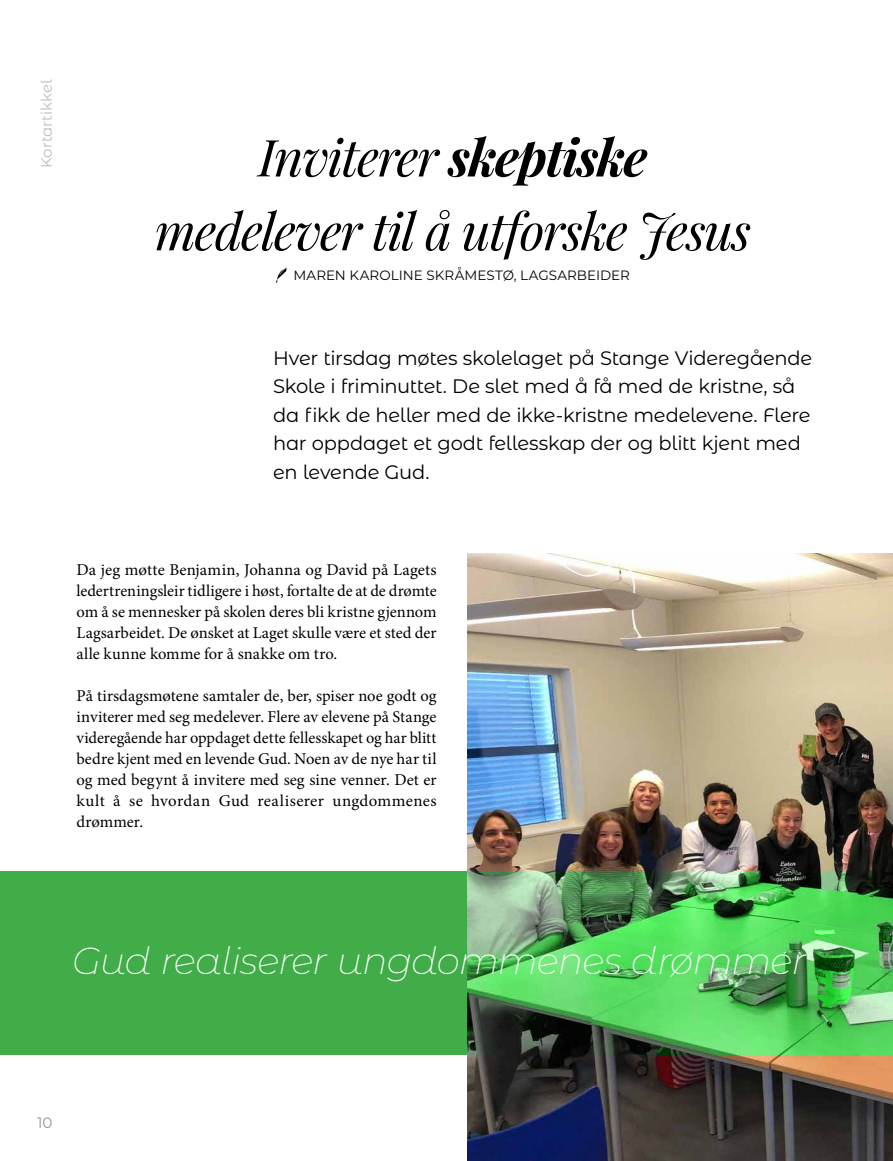
<style>
.page{position:relative;width:893px;height:1161px;background:#fff}
.page>*{position:absolute;margin:0;border:0;box-sizing:border-box;transform-origin:0 0}
.t1{font:italic 51px/73.8px "Playfair Display";letter-spacing:-.03em;color:#000;text-align:center}
.t2{font:italic 200 37.5px "Montserrat Alternates";letter-spacing:-.025em;color:#fff}
.t3{font:19.5px/28.5px "Montserrat Alternates";letter-spacing:-.01em;color:#000}
.t4{font:16.5px/21px "Minion Pro";letter-spacing:.01em;color:#000;text-align:justify}
.t5{font:15px "Montserrat Alternates";color:#bcbec0}
.t6{font:15px "Montserrat Alternates";color:#939598}
.t7{font:13.5px "Montserrat";letter-spacing:.005em;color:#000}
.s1{font-weight:700}
</style>
<div class="page">
<svg style="left:276px;top:268px;width:11px;height:15px"></svg>
<img style="left:468px;top:554px;width:425px;height:607px">
<svg style="left:0;top:871px;width:893px;height:183px;background:#4bad52"></svg>
<p class="t5" style="left:36px;top:168px;width:90px;rotate:-90deg">Kortartikkel</p>
<h1 class="t1" style="left:155px;top:116px;width:598px">Inviterer <span class="s1">skeptiske </span>medelever til å utforske Jesus</h1>
<p class="t7" style="left:294px;top:266px;width:338px">MAREN KAROLINE SKRÅMESTØ, LAGSARBEIDER</p>
<p class="t3" style="left:273px;top:343px;width:541px">Hver tirsdag møtes skolelaget på Stange Videregående Skole i friminuttet. De slet med å få med de kristne, så da fikk de heller med de ikke-kristne medelevene. Flere har oppdaget et godt fellesskap der og blitt kjent med en levende Gud.</p>
<p class="t4" style="left:77px;top:559px;width:362px">Da jeg møtte Benjamin, Johanna og David på Lagets ledertreningsleir tidligere i høst, fortalte de at de drømte om å se mennesker på skolen deres bli kristne gjennom Lagsarbeidet. De ønsket at Laget skulle være et sted der alle kunne komme for å snakke om tro.</p>
<p class="t4" style="left:77px;top:685px;width:362px">På tirsdagsmøtene samtaler de, ber, spiser noe godt og inviterer med seg medelever. Flere av elevene på Stange videregående har oppdaget dette fellesskapet og har blitt bedre kjent med en levende Gud. Noen av de nye har til og med begynt å invitere med seg sine venner. Det er kult å se hvordan Gud realiserer ungdommenes drømmer.</p>
<h2 class="t2" style="left:72px;top:935px;width:735px">Gud realiserer ungdommenes drømmer</h2>
<p class="t6" style="left:37px;top:1112px;width:17px">10</p>
</div>
